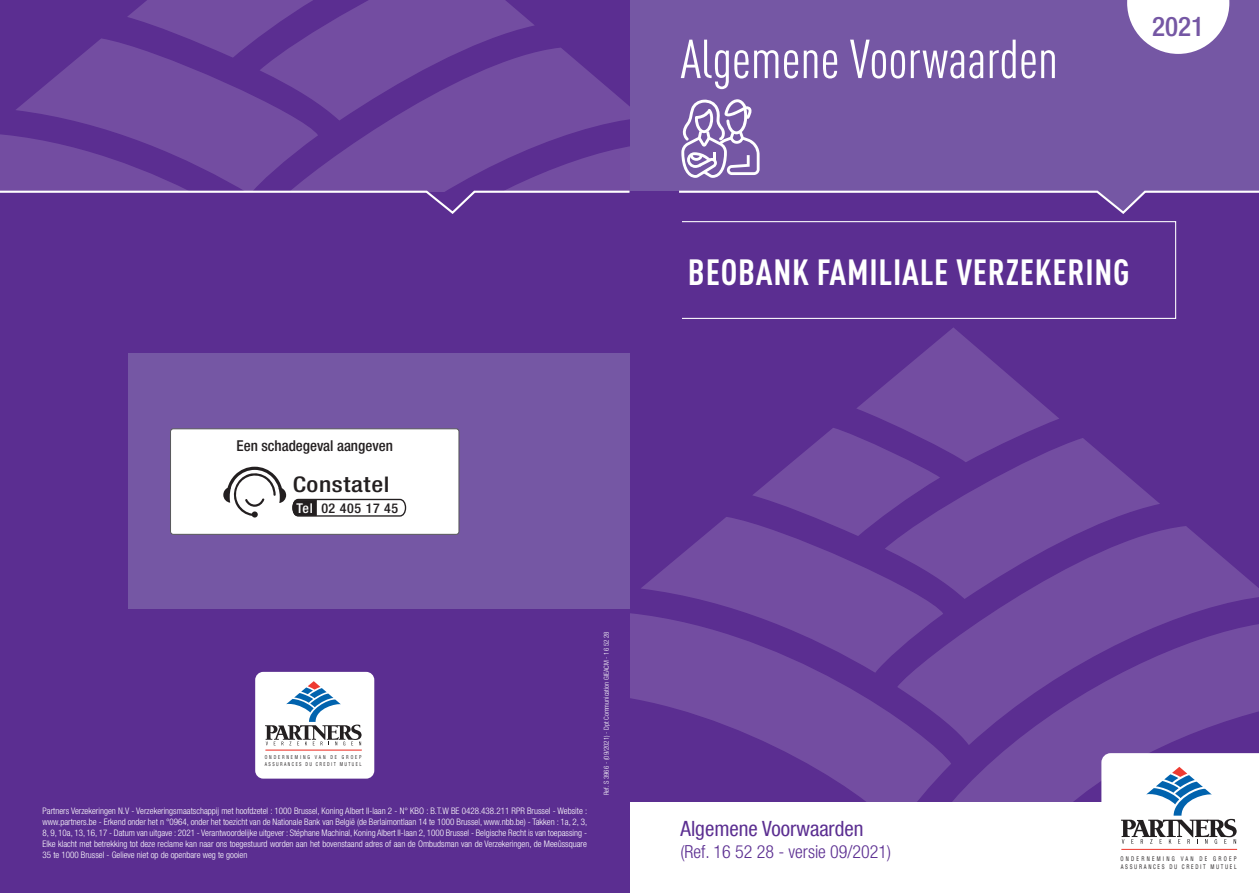
<style>
.page{position:relative;width:1259px;height:893px;background:#fff}
.page>*{position:absolute;margin:0;border:0;box-sizing:border-box;transform-origin:0 0}
.t1{font:54px "DIN Cond";color:#fff}
.t2{font:36px "DIN Cond Bold Alternate";letter-spacing:.02em;color:#fff}
.t3{font:500 condensed 27px "Helvetica Neue LT Com";color:#7557a4}
.t4{font:500 condensed 21.6px "Helvetica Neue LT Com";letter-spacing:.025em;color:#231f20;scale:1.18 1}
.t5{font:condensed 21px "Helvetica Neue LT Com";color:#5b2e91}
.t6{font:300 condensed 18px "Helvetica Neue LT Com";color:#5b2e91}
.Texte_courant{font:500 condensed 15px "Helvetica Neue LT Com";color:#231f20}
.t7{font:500 condensed 13.5px "Helvetica Neue LT Com";letter-spacing:.04em;color:#231f20;scale:1.04 1}
.t8{font:300 condensed 9px/10.8px "Helvetica Neue LT Com";color:#fff;text-align:justify}
.t9{font:300 condensed 6.9px "Helvetica Neue LT Com";color:#fff}
.t10{font:condensed 6.15px/8.1px "Helvetica LT";letter-spacing:.32em;color:#231f20;scale:.83 1}
.t11{font:condensed 5.1px/6.8px "Helvetica LT";letter-spacing:.32em;color:#231f20;scale:.83 1}
.s1{color:#fff}
</style>
<div class="page">
<div style="left:629px;top:191px;width:630px;height:610px;background:#5b2e91"></div>
<svg style="left:953px;top:745px;width:212px;height:56px;fill:#734da1"></svg>
<svg style="left:951px;top:526px;width:308px;height:219px;fill:#734da1"></svg>
<svg style="left:630px;top:613px;width:321px;height:188px;fill:#734da1"></svg>
<svg style="left:640px;top:517px;width:303px;height:156px;fill:#734da1"></svg>
<svg style="left:752px;top:327px;width:408px;height:272px"></svg>
<div style="left:629px;top:0;width:630px;height:191px;background:#7557a4"></div>
<svg style="left:679px;top:190px;width:580px;height:24px"></svg>
<svg style="left:1127px;top:0;width:102px;height:54px"></svg>
<div style="left:0;top:0;width:629px;height:893px;background:#5b2e91"></div>
<svg style="left:370px;top:48px;width:259px;height:85px;fill:#734da1"></svg>
<svg style="left:16px;top:38px;width:300px;height:95px;fill:#734da1"></svg>
<svg style="left:127px;top:0;width:408px;height:121px"></svg>
<svg style="left:0;top:133px;width:630px;height:81px"></svg>
<div style="left:128px;top:353px;width:501px;height:255px;background:#7557a4"></div>
<div style="left:255px;top:672px;width:119px;height:107px;background:#fff;border-radius:8px"></div>
<div style="left:170px;top:429px;width:289px;height:105px;background:#fff;border-radius:3px"></div>
<div style="left:170px;top:428px;width:289px;height:107px;border:1px solid #57585a;border-radius:3px"></div>
<hr style="left:265px;top:750px;width:97px;height:1px;background:#ee3b32">
<svg style="left:265px;top:681px;width:96px;height:64px"></svg>
<svg style="left:223px;top:467px;width:63px;height:51px"></svg>
<svg style="left:292px;top:498px;width:114px;height:19px"></svg>
<svg style="left:1101px;top:753px;width:158px;height:97px"></svg>
<div style="left:649px;top:221px;width:527px;height:98px;border:1px solid #fff"></div>
<div style="left:629px;top:210px;width:53px;height:134px;background:#5b2e91"></div>
<svg style="left:681px;top:99px;width:78px;height:79px"></svg>
<p class="Texte_courant" style="left:236px;top:436px;width:158px">Een schadegeval aangeven</p>
<p class="t4" style="left:293px;top:471px;width:83px">Constatel</p>
<p class="t7" style="left:296px;top:500px;width:99px"><span class="s1">Tel</span> 02 405 17 45</p>
<p class="t11" style="left:265px;top:754px;width:118px">ONDERNEMING VAN DE GROEP<br>ASSURANCES DU CREDIT MUTUEL</p>
<p class="t8" style="left:43px;top:806px;width:546px">Partners Verzekeringen N.V - Verzekeringsmaatschappij met hoofdzetel : 1000 Brussel, Koning Albert II-laan 2 - N° KBO : B.T.W BE 0428.438.211 RPR Brussel - Website : www.partners.be - Erkend onder het n °0964, onder het toezicht van de Nationale Bank van België (de Berlaimontlaan 14 te 1000 Brussel, www.nbb.be) - Takken : 1a, 2, 3, 8, 9, 10a, 13, 16, 17 - Datum van uitgave : 2021 - Verantwoordelijke uitgever : Stéphane Machinal, Koning Albert II-laan 2, 1000 Brussel - Belgische Recht is van toepassing -</p>
<p class="t8" style="left:43px;top:838px;width:546px">Elke klacht met betrekking tot deze reclame kan naar ons toegestuurd worden aan het bovenstaand adres of aan de Ombudsman van de Verzekeringen, de Meeûssquare<br>35 te 1000 Brussel - Gelieve niet op de openbare weg te gooien</p>
<p class="t9" style="left:602px;top:795px;width:165px;rotate:-90deg">Ref. S 3966 - (09/2021) - Dpt Communication GIEACM - 16 52 28</p>
<p class="t1" style="left:680px;top:28px;width:379px">Algemene Voorwaarden</p>
<p class="t3" style="left:1152px;top:11px;width:53px">2021</p>
<p class="t2" style="left:688px;top:250px;width:443px">BEOBANK FAMILIALE VERZEKERING</p>
<p class="t5" style="left:680px;top:816px;width:185px">Algemene Voorwaarden</p>
<p class="t6" style="left:680px;top:841px;width:212px">(Ref. 16 52 28 - versie 09/2021)</p>
<p class="t10" style="left:1120px;top:854px;width:141px">ONDERNEMING VAN DE GROEP<br>ASSURANCES DU CREDIT MUTUEL</p>
</div>
